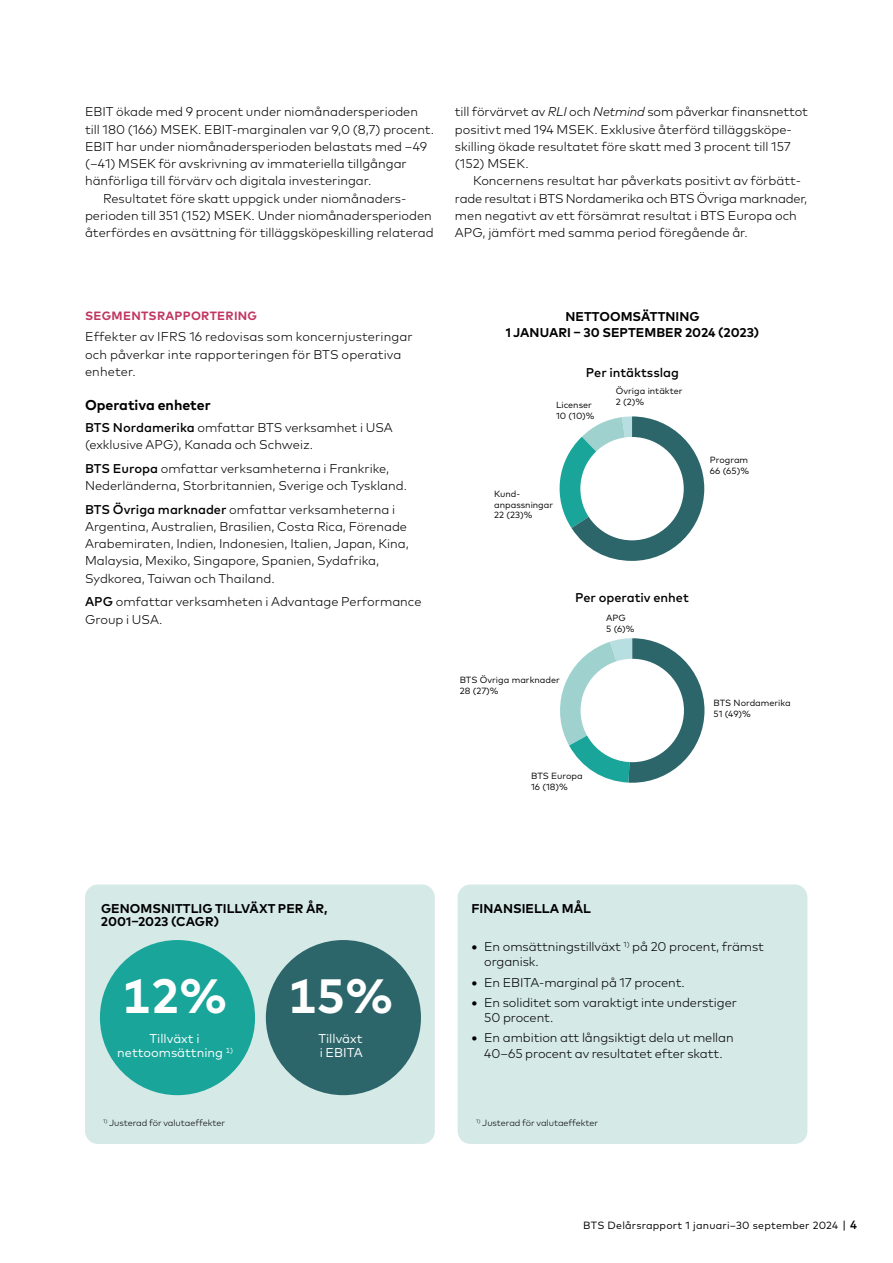
<style>
.page{position:relative;width:893px;height:1263px;background:#fff}
.page>*{position:absolute;margin:0;border:0;box-sizing:border-box;transform-origin:0 0}
.t1{font:700 48.15px "Mark OT";color:#fff}
.t2{font:700 14.25px "Mark OT";color:#000}
.t3{font:300 12.75px/17.2px "Mark OT";color:#000}
.t4{font:700 12.75px/16.5px "Mark OT";letter-spacing:.005em;color:#000;text-align:center}
.t5{font:12.75px/13.5px "Mark OT";color:#fff;text-align:center}
.t6{font:500 12.75px "Mark OT";color:#000}
.t7{font:700 12px "Mark OT";letter-spacing:.025em;color:#c13662}
.t8{font:10.5px "Mark OT";letter-spacing:.02em;color:#000}
.t9{font:9px/10.8px "Mark OT";color:#000}
.t10{font:300 9px "Mark OT";letter-spacing:-.005em;color:#000}
.s1{font-style:italic}
.s2{font-weight:500}
.s3{font-weight:700;font-size:13.5px}
.s4{font-size:12px}
.s5{font-weight:500;font-size:12px}
</style>
<div class="page">
<svg style="left:560px;top:638px;width:144px;height:145px"></svg>
<div style="left:581px;top:659px;width:102px;height:102px;background:#fff;border-radius:50%"></div>
<div style="left:581px;top:659px;width:103px;height:103px;border:2px solid #fff;border-radius:50%"></div>
<svg style="left:559px;top:416px;width:145px;height:145px"></svg>
<div style="left:581px;top:438px;width:102px;height:102px;background:#fff;border-radius:50%"></div>
<div style="left:580px;top:437px;width:104px;height:103px;border:2px solid #fff;border-radius:50%"></div>
<div style="left:85px;top:884px;width:350px;height:260px;background:#d5e9e7;border-radius:13px"></div>
<div style="left:100px;top:940px;width:155px;height:155px;background:#19a599;border-radius:50%"></div>
<div style="left:266px;top:940px;width:155px;height:155px;background:#2d666a;border-radius:50%"></div>
<div style="left:458px;top:884px;width:349px;height:260px;background:#d5e9e7;border-radius:13px"></div>
<p class="t3" style="left:85px;top:103px;width:335px">EBIT ökade med 9 procent under niomånadersperioden</p>
<p class="t3" style="left:85px;top:120px;width:351px">till 180 (166) MSEK. EBIT-marginalen var 9,0 (8,7) procent.</p>
<p class="t3" style="left:85px;top:138px;width:344px">EBIT har under niomånadersperioden belastats med –49</p>
<p class="t3" style="left:85px;top:155px;width:323px">(–41) MSEK för avskrivning av immateriella tillgångar</p>
<p class="t3" style="left:85px;top:172px;width:288px">hänförliga till förvärv och digitala investeringar.</p>
<p class="t3" style="left:103px;top:189px;width:303px">Resultatet före skatt uppgick under niomånaders-</p>
<p class="t3" style="left:85px;top:207px;width:348px">perioden till 351 (152) MSEK. Under niomånadersperioden</p>
<p class="t3" style="left:85px;top:224px;width:350px">återfördes en avsättning för tilläggsköpeskilling relaterad</p>
<p class="t3" style="left:455px;top:103px;width:354px">till förvärvet av <span class="s1">RLI</span> och <span class="s1">Netmind</span> som påverkar finansnettot positivt med 194 MSEK. Exklusive återförd tilläggsköpe&shy;skilling ökade resultatet före skatt med 3 procent till 157 (152) MSEK.</p>
<p class="t3" style="left:455px;top:172px;width:354px;text-indent:18px">Koncernens resultat har påverkats positivt av förbätt&shy;rade resultat i BTS Nordamerika och BTS Övriga marknader, men negativt av ett försämrat resultat i BTS Europa och APG, jämfört med samma period föregående år.</p>
<p class="t7" style="left:85px;top:308px;width:174px">SEGMENTSRAPPORTERING</p>
<p class="t3" style="left:85px;top:328px;width:329px">Effekter av IFRS 16 redovisas som koncernjusteringar och påverkar inte rapporteringen för BTS operativa enheter.</p>
<p class="t2" style="left:85px;top:396px;width:127px">Operativa enheter</p>
<p class="t3" style="left:85px;top:419px;width:309px"><span class="s2">BTS Nordamerika</span> omfattar BTS verksamhet i USA (exklusive APG), Kanada och Schweiz.</p>
<p class="t3" style="left:85px;top:460px;width:323px"><span class="s2">BTS Europa</span> omfattar verksamheterna i Frankrike,<br>Nederländerna, Storbritannien, Sverige och Tyskland.</p>
<p class="t3" style="left:85px;top:500px;width:325px"><span class="s2">BTS Övriga marknader</span> omfattar verksamheterna i Argentina, Australien, Brasilien, Costa Rica, Förenade Arabemiraten, Indien, Indonesien, Italien, Japan, Kina, Malaysia, Mexiko, Singapore, Spanien, Sydafrika, Sydkorea, Taiwan och Thailand.</p>
<p class="t3" style="left:85px;top:593px;width:338px"><span class="s2">APG</span> omfattar verksamheten i Advantage Performance<br>Group i USA.</p>
<p class="t4" style="left:506px;top:307px;width:255px">NETTOOMSÄTTNING<br>1 JANUARI – 30 SEPTEMBER 2024 (2023)</p>
<p class="t6" style="left:586px;top:364px;width:95px">Per intäktsslag</p>
<p class="t9" style="left:556px;top:399px;width:40px">Licenser<br>10 (10)%</p>
<p class="t9" style="left:616px;top:386px;width:68px">Övriga intäkter<br>2 (2)%</p>
<p class="t9" style="left:494px;top:488px;width:61px">Kund&shy;anpassningar<br>22 (23)%</p>
<p class="t9" style="left:710px;top:454px;width:41px">Program<br>66 (65)%</p>
<p class="t6" style="left:575px;top:590px;width:115px">Per operativ enhet</p>
<p class="t9" style="left:460px;top:674px;width:102px">BTS Övriga marknader<br>28 (27)%</p>
<p class="t9" style="left:606px;top:612px;width:30px">APG<br>5 (6)%</p>
<p class="t9" style="left:531px;top:770px;width:53px">BTS Europa<br>16 (18)%</p>
<p class="t9" style="left:713px;top:697px;width:79px">BTS Nordamerika<br>51 (49)%</p>
<p class="t4" style="left:101px;top:901px;width:228px;line-height:13.5px;text-align:left">GENOMSNITTLIG TILLVÄXT PER ÅR,<br>2001–2023 (CAGR)</p>
<h1 class="t1" style="left:122px;top:965px;width:107px">12%</h1>
<p class="t5" style="left:117px;top:1032px;width:117px">Tillväxt i nettoomsättning <sup>1)</sup></p>
<p class="t10" style="left:103px;top:1118px;width:124px"><sup>1)</sup> Justerad för valutaeffekter</p>
<h1 class="t1" style="left:288px;top:965px;width:107px">15%</h1>
<p class="t5" style="left:318px;top:1032px;width:46px;text-align:left">Tillväxt i EBITA</p>
<p class="t4" style="left:471px;top:899px;width:121px">FINANSIELLA MÅL</p>
<p class="t3" style="left:484px;top:938px;width:281px;line-height:15.8px;text-indent:-13px"><span class="s3">•</span> En omsättningstillväxt <sup>1)</sup> på 20 procent, främst organisk.</p>
<p class="t3" style="left:471px;top:973px;width:215px"><span class="s3">•</span> En EBITA-marginal på 17 procent.</p>
<p class="t3" style="left:484px;top:994px;width:254px;line-height:15.8px;text-indent:-13px"><span class="s3">•</span> En soliditet som varaktigt inte understiger<br>50 procent.</p>
<p class="t3" style="left:471px;top:1030px;width:264px;line-height:15.8px;text-align:center"><span class="s3">•</span> En ambition att långsiktigt dela ut mellan<br>40–65 procent av resultatet efter skatt.</p>
<p class="t10" style="left:476px;top:1118px;width:124px"><sup>1)</sup> Justerad för valutaeffekter</p>
<p class="t8" style="left:583px;top:1218px;width:275px">BTS Delårsrapport 1 januari–30 september 2024 <span class="s4">|</span> <span class="s5">4</span></p>
</div>
